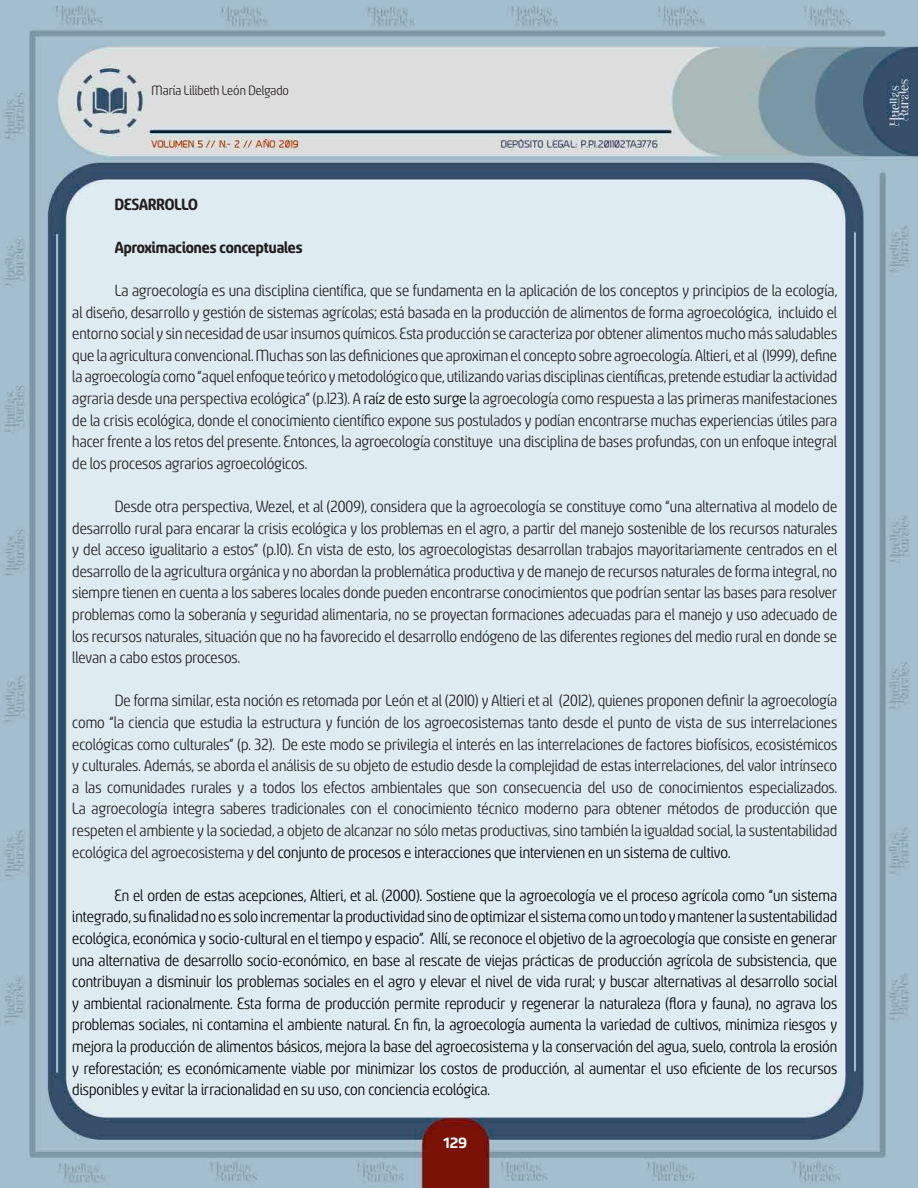
<style>
.page{position:relative;width:918px;height:1188px;background:#fff}
.page>*{position:absolute;margin:0;border:0;box-sizing:border-box;transform-origin:0 0}
.t1{font:18px/21.6px "Sancoale Narrow";color:#231f20;text-align:justify}
.t2{font:18px/21.6px "Sancoale Narrow";color:#000;text-align:justify}
.t3{font:700 18px "Sancoale Narrow";color:#231f20}
.t4{font:15px "Sancoale Narrow";color:#231f20}
.t5{font:500 15px "Akceler A";color:#fff}
.s1{color:#000}
</style>
<div class="page">
<img style="left:0;top:0;width:918px;height:1188px">
<p class="t4" style="left:152px;top:83px;width:139px">María Lilibeth León Delgado</p>
<p class="t3" style="left:115px;top:195px;width:85px">DESARROLLO</p>
<p class="t3" style="left:115px;top:239px;width:189px">Aproximaciones conceptuales</p>
<p class="t1" style="left:72px;top:280px;width:766px;text-indent:43px">La agroecología es una disciplina científica, que se fundamenta en la aplicación de los conceptos y principios de la ecología, al diseño, desarrollo y gestión de sistemas agrícolas; está basada en la producción de alimentos de forma agroecológica, incluido el entorno social y sin necesidad de usar insumos químicos. Esta producción se caracteriza por obtener alimentos mucho más saludables que la agricultura convencional. Muchas son las definiciones que aproximan el concepto sobre agroecología. Altieri, et al (1999), define laagroecologíacomo “aquel enfoque teórico y metodológico que, utilizando varias disciplinas científicas, pretende estudiar la actividad agraria desde una perspectiva ecológica” (p.123). A <span class="s1">raíz de esto surge l</span>a agroecología como respuesta a las primeras manifestaciones de la crisis ecológica, donde el conocimiento científico expone sus postulados y podían encontrarse muchas experiencias útiles para hacer frente a los retos del presente. Entonces, la agroecología constituye una disciplina de bases profundas, con un enfoque integral de los procesos agrarios agroecológicos.</p>
<p class="t1" style="left:72px;top:496px;width:766px;text-indent:43px">Desde otra perspectiva, Wezel, et al (2009), considera que la agroecología se constituye como “una alternativa al modelo de desarrollo rural para encarar la crisis ecológica y los problemas en el agro, a partir del manejo sostenible de los recursos naturales y del acceso igualitario a estos” (p.10). En vista de esto, los agroecologistas desarrollan trabajos mayoritariamente centrados en el desarrollo de la agricultura orgánica y no abordan la problemática productiva y de manejo de recursos naturales de forma integral, no siempre tienen en cuenta a los saberes locales donde pueden encontrarse conocimientos que podrían sentar las bases para resolver problemas como la soberanía y seguridad alimentaria, no se proyectan formaciones adecuadas para el manejo y uso adecuado de los recursos naturales, situación que no ha favorecido el desarrollo endógeno de las diferentes regiones del medio rural en donde se llevan a cabo estos procesos.</p>
<p class="t1" style="left:72px;top:690px;width:766px;text-indent:43px">De forma similar, esta noción es retomada por León et al (2010) y Altieri et al (2012), quienes proponen definir la agroecología como “la ciencia que estudia la estructura y función de los agroecosistemas tanto desde el punto de vista de sus interrelaciones ecológicas como culturales” (p. 32). De este modo se privilegia el interés en las interrelaciones de factores biofísicos, ecosistémicos y culturales. Además, se aborda el análisis de su objeto de estudio desde la complejidad de estas interrelaciones, del valor intrínseco a las comunidades rurales y a todos los efectos ambientales que son consecuencia del uso de conocimientos especializados.<br>La agroecología integra saberes tradicionales con el conocimiento técnico moderno para obtener métodos de producción que respeten el ambiente y la sociedad, a objeto de alcanzar no sólo metas productivas, sino también la igualdad social, la sustentabilidad ecológica del agroecosistema y <span class="s1">del conjunto de procesos e interacciones que intervienen en un sistema de cultivo.</span></p>
<p class="t2" style="left:72px;top:885px;width:766px;text-indent:43px">En el orden de estas acepciones, Altieri, et al. (2000). Sostiene que la agroecología ve el proceso agrícola como “un sistema integrado, su finalidad no es solo incrementar la productividad sino de optimizar el sistema como un todo y mantener la sustentabilidad ecológica, económica y socio-cultural en el tiempo y espacio”. Allí, se reconoce el objetivo de la agroecología que consiste en generar una alternativa de desarrollo socio-económico, en base al rescate de viejas prácticas de producción agrícola de subsistencia, que contribuyan a disminuir los problemas sociales en el agro y elevar el nivel de vida rural; y buscar alternativas al desarrollo social y ambiental racionalmente. Esta forma de producción permite reproducir y regenerar la naturaleza (flora y fauna), no agrava los problemas sociales, ni contamina el ambiente natural. En fin, la agroecología aumenta la variedad de cultivos, minimiza riesgos y mejora la producción de alimentos básicos, mejora la base del agroecosistema y la conservación del agua, suelo, controla la erosión y reforestación; es económicamente viable por minimizar los costos de producción, al aumentar el uso eficiente de los recursos disponibles y evitar la irracionalidad en su uso, con conciencia ecológica.</p>
<p class="t5" style="left:443px;top:1132px;width:26px">129</p>
</div>
